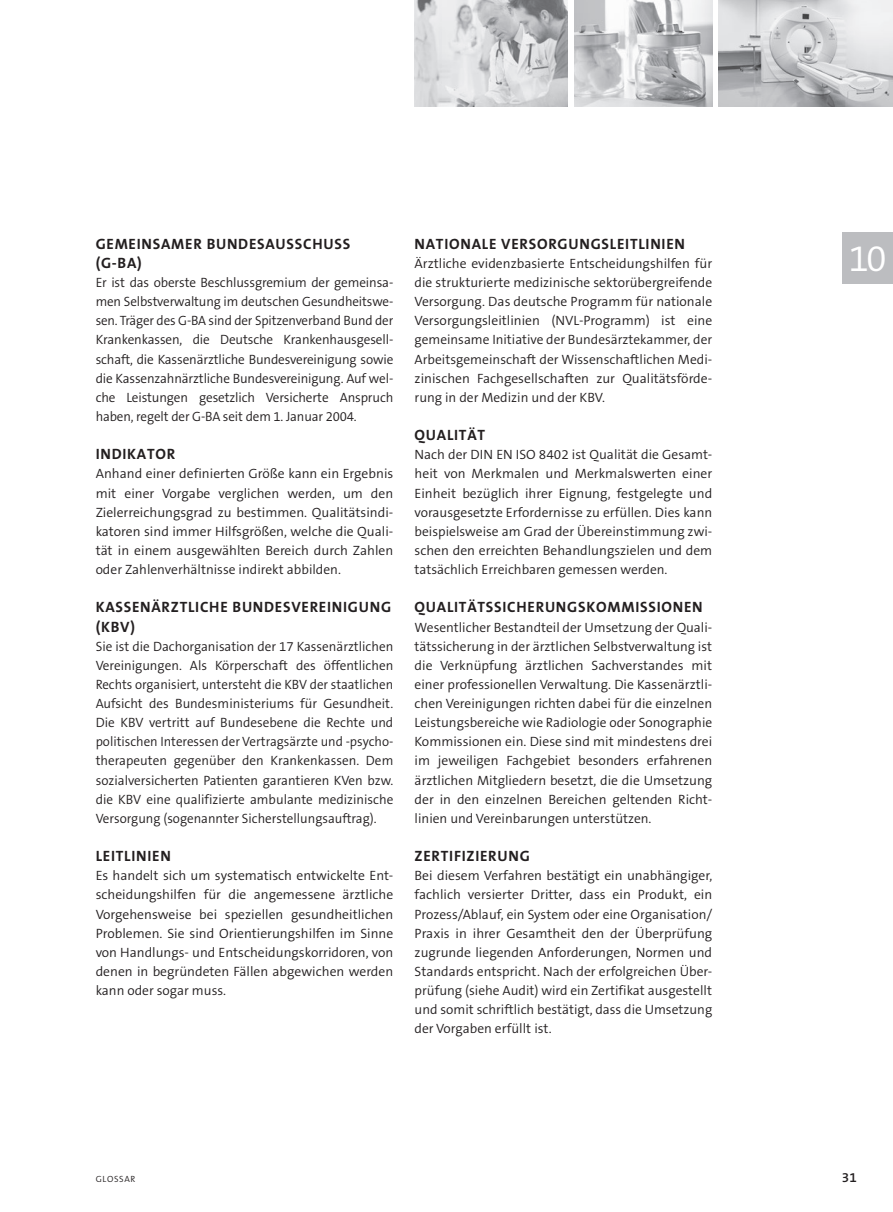
<style>
.page{position:relative;width:893px;height:1212px;background:#fff}
.page>*{position:absolute;margin:0;border:0;box-sizing:border-box;transform-origin:0 0}
.t1{font:300 37.5px "The Sans B4";color:#fff}
.t2{font:700 15px/19.2px "The Sans B7";letter-spacing:.05em;color:#231f20}
.t3{font:300 13.5px/19.2px "The Sans B4";color:#231f20;text-align:justify}
.t4{font:600 13.5px "The Sans B6";color:#231f20}
.t5{font:300 9px "The Sans B4";color:#231f20}
</style>
<div class="page">
<div style="left:842px;top:233px;width:51px;height:51px;background:#bcbdc0"></div>
<img style="left:719px;top:0;width:174px;height:106px">
<img style="left:574px;top:0;width:138px;height:106px">
<img style="left:415px;top:0;width:153px;height:106px">
<p class="t2" style="left:96px;top:235px;width:256px">GEMEINSAMER BUNDESAUSSCHUSS (G-BA)</p>
<p class="t3" style="left:96px;top:273px;width:299px">Er ist das oberste Beschlussgremium der gemeinsa&shy;men Selbstverwaltung im deutschen Gesundheitswe&shy;sen. Träger des G-BA sind der Spitzenverband Bund der Krankenkassen, die Deutsche Krankenhausgesell&shy;schaft, die Kassenärztliche Bundesvereinigung sowie die Kassenzahnärztliche Bundesvereinigung. Auf wel&shy;che Leistungen gesetzlich Versicherte Anspruch haben, regelt der G-BA seit dem 1. Januar 2004.</p>
<p class="t2" style="left:96px;top:445px;width:81px">INDIKATOR</p>
<p class="t3" style="left:96px;top:465px;width:299px">Anhand einer definierten Größe kann ein Ergebnis mit einer Vorgabe verglichen werden, um den Zielerreichungsgrad zu bestimmen. Qualitätsindi&shy;katoren sind immer Hilfsgrößen, welche die Quali&shy;tät in einem ausgewählten Bereich durch Zahlen oder Zahlenverhältnisse indirekt abbilden.</p>
<p class="t2" style="left:96px;top:598px;width:297px">KASSENÄRZTLICHE BUNDESVEREINIGUNG (KBV)</p>
<p class="t3" style="left:96px;top:637px;width:299px">Sie ist die Dachorganisation der 17 Kassenärztlichen Vereinigungen. Als Körperschaft des öffentlichen Rechts organisiert, untersteht die KBV der staatlichen Aufsicht des Bundesministeriums fü r Gesundheit.<br>Die KBV vertritt auf Bundesebene die Rechte und politischen Interessen der Vertragsärzte und -psycho&shy;therapeuten gegenü ber den Krankenkassen. Dem sozialversicherten Patienten garantieren KVen bzw. die KBV eine qualifizierte ambulante medizinische Versorgung (sogenannter Sicherstellungsauftrag).</p>
<p class="t2" style="left:96px;top:847px;width:77px">LEITLINIEN</p>
<p class="t3" style="left:96px;top:867px;width:299px">Es handelt sich um systematisch entwickelte Ent&shy;scheidungshilfen fü r die angemessene ärztliche Vorgehensweise bei speziellen gesundheitlichen Problemen. Sie sind Orientierungshilfen im Sinne von Handlungs- und Entscheidungskorridoren, von denen in begrü ndeten Fällen abgewichen werden kann oder sogar muss.</p>
<p class="t2" style="left:415px;top:235px;width:272px">NATIONALE VERSORGUNGSLEITLINIEN</p>
<p class="t3" style="left:415px;top:254px;width:299px">Ärztliche evidenzbasierte Entscheidungshilfen fü r die strukturierte medizinische sektorü bergreifende Versorgung. Das deutsche Programm fü r nationale Versorgungsleitlinien (NVL-Programm) ist eine gemeinsame Initiative der Bundesärztekammer, der Arbeitsgemeinschaft der Wissenschaftlichen Medi&shy;zinischen Fachgesellschaften zur Qualitätsförde&shy;rung in der Medizin und der KBV.</p>
<p class="t2" style="left:415px;top:426px;width:72px">QUALITÄT</p>
<p class="t3" style="left:415px;top:446px;width:299px">Nach der DIN EN ISO 8402 ist Qualität die Gesamt&shy;heit von Merkmalen und Merkmalswerten einer Einheit bezüglich ihrer Eignung, festgelegte und vorausgesetzte Erfordernisse zu erfü llen. Dies kann beispielsweise am Grad der Übereinstimmung zwi&shy;schen den erreichten Behandlungszielen und dem tatsächlich Erreichbaren gemessen werden.</p>
<p class="t2" style="left:415px;top:598px;width:290px">QUALITÄTSSICHERUNGSKOMMISSIONEN</p>
<p class="t3" style="left:415px;top:618px;width:299px">Wesentlicher Bestandteil der Umsetzung der Quali&shy;tätssicherung in der ärztlichen Selbstverwaltung ist die Verknü pfung ärztlichen Sachverstandes mit einer professionellen Verwaltung. Die Kassenärztli&shy;chen Vereinigungen richten dabei fü r die einzelnen Leistungsbereiche wie Radiologie oder Sonographie Kommissionen ein. Diese sind mit mindestens drei im jeweiligen Fachgebiet besonders erfahrenen ärztlichen Mitgliedern besetzt, die die Umsetzung der in den einzelnen Bereichen geltenden Richt&shy;linien und Vereinbarungen unterstützen.</p>
<p class="t2" style="left:415px;top:847px;width:117px">ZERTIFIZIERUNG</p>
<p class="t3" style="left:415px;top:867px;width:299px">Bei diesem Verfahren bestätigt ein unabhängiger, fachlich versierter Dritter, dass ein Produkt, ein Prozess/Ablauf, ein System oder eine Organisation/ Praxis in ihrer Gesamtheit den der Überprüfung zugrunde liegenden Anforderungen, Normen und Standards entspricht. Nach der erfolgreichen Über&shy;prüfung (siehe Audit) wird ein Zertifikat ausgestellt und somit schriftlich bestätigt, dass die Umsetzung der Vorgaben erfü llt ist.</p>
<h1 class="t1" style="left:848px;top:238px;width:40px">10</h1>
<p class="t5" style="left:96px;top:1174px;width:14px">Glossar</p>
<p class="t4" style="left:842px;top:1171px;width:16px">31</p>
</div>
